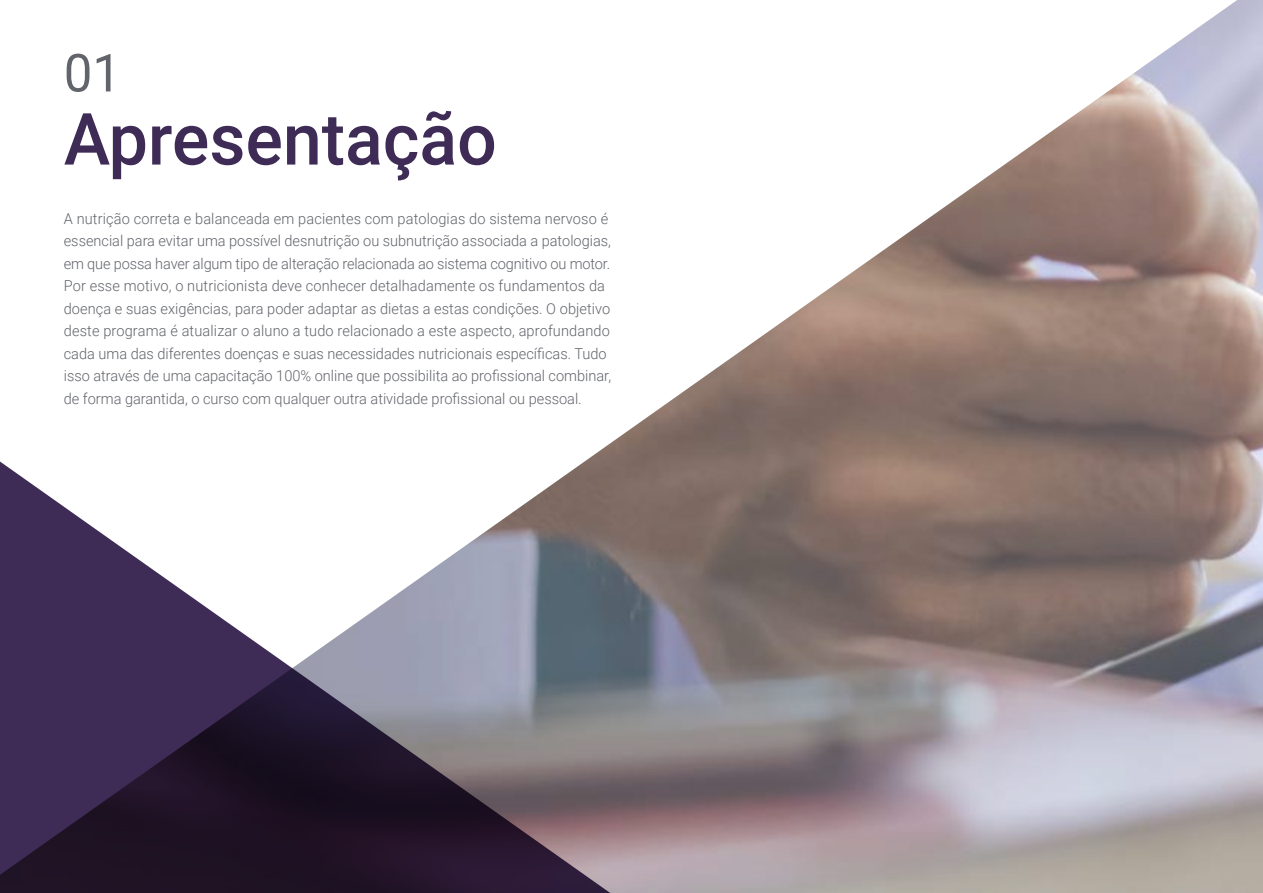
<style>
.page{position:relative;width:1263px;height:893px;background:#fff}
.page>*{position:absolute;margin:0;border:0;box-sizing:border-box;transform-origin:0 0}
.t1{font:500 72px "Roboto";color:#3e2b56}
.t2{font:52.5px "Roboto";color:#61646a}
.t3{font:300 15px/22.5px "Roboto";color:#61646a}
</style>
<div class="page">
<img style="left:606px;top:0;width:657px;height:893px">
<svg style="left:0;top:446px;width:640px;height:447px"></svg>
<h2 class="t2" style="left:64px;top:36px;width:59px">01</h2>
<h1 class="t1" style="left:64px;top:89px;width:435px">Apresentação</h1>
<p class="t3" style="left:64px;top:207px;width:549px">A nutrição correta e balanceada em pacientes com patologias do sistema nervoso é essencial para evitar uma possível desnutrição ou subnutrição associada a patologias, em que possa haver algum tipo de alteração relacionada ao sistema cognitivo ou motor.<br>Por esse motivo, o nutricionista deve conhecer detalhadamente os fundamentos da doença e suas exigências, para poder adaptar as dietas a estas condições. O objetivo deste programa é atualizar o aluno a tudo relacionado a este aspecto, aprofundando cada uma das diferentes doenças e suas necessidades nutricionais específicas. Tudo isso através de uma capacitação 100% online que possibilita ao profissional combinar, de forma garantida, o curso com qualquer outra atividade profissional ou pessoal.</p>
</div>
